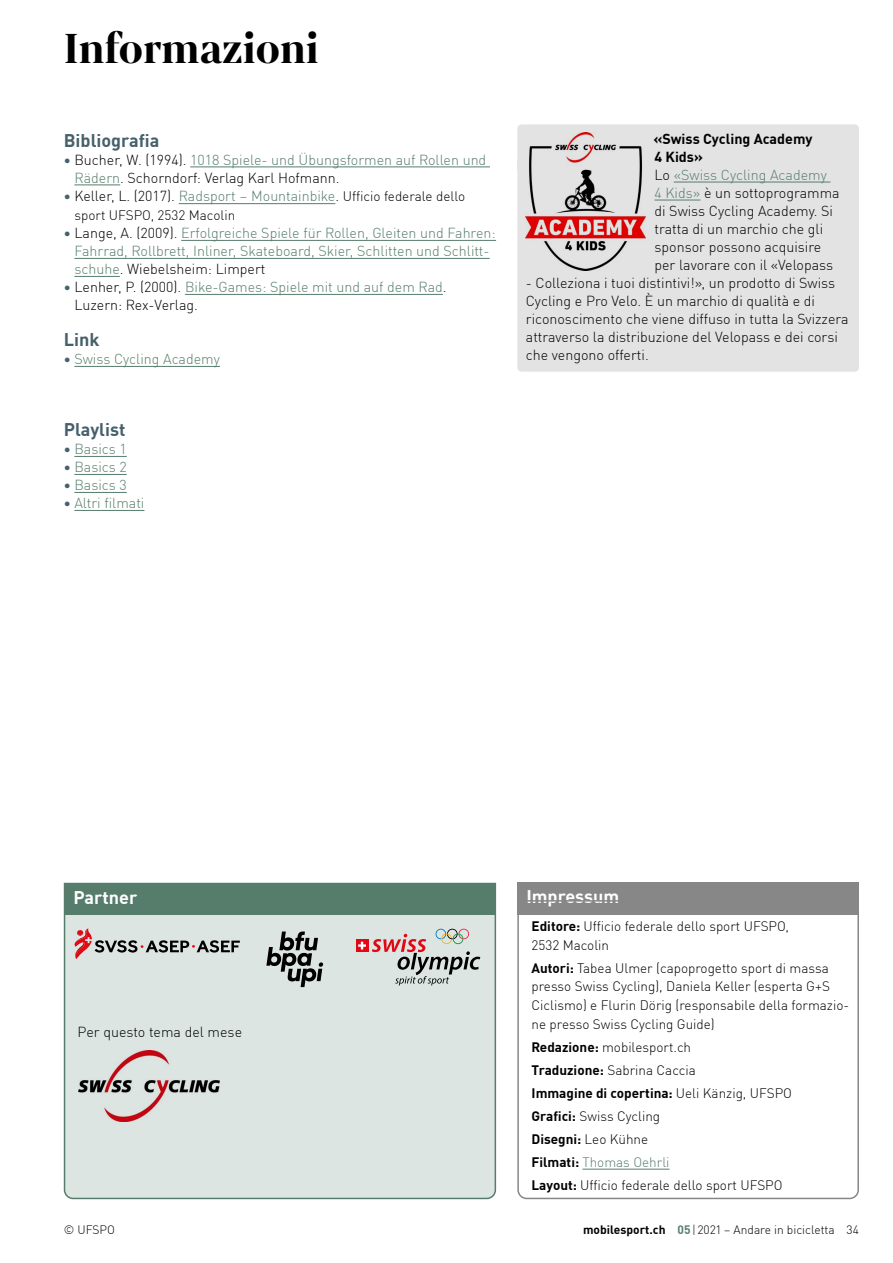
<style>
.page{position:relative;width:893px;height:1263px;background:#fff}
.page>*{position:absolute;margin:0;border:0;box-sizing:border-box;transform-origin:0 0}
.h_Titel{font:700 45px "Mixta Pro";color:#000}
.h_Untertitel{font:700 18px "DINOT";color:#46606c}
.p_Titel_Partner_Impr{font:700 18px "DINOT";color:#fff}
.p_Fliesstext_Tipp{font:300 14.25px/18px "DINOT";color:#000}
.t1{font:300 14.25px/18px "DINOT";color:#567d6c}
.h_Untertitel_Tipp{font:700 14.25px/18px "DINOT";color:#000}
.p_Fliesstext{font:300 14.25px "DINOT";color:#000}
.p_Impressum{font:300 13.5px/18.8px "DINOT";color:#000}
.p_Impressum-2{font:700 13.5px "DINOT";color:#000}
.p_Impressum-3{font:300 13.5px "DINOT";color:#567d6c}
.t2{font:300 12px "DINOT";color:#000}
.s1{font-weight:700;color:#46606c}
.s2{color:#567d6c}
.s3{color:#000}
.s4{font-size:13.5px;color:#000}
.s5{font-weight:700}
.s6{font-weight:300}
.s7{font-weight:700;color:#000}
.s8{font-weight:700;color:#567d6c}
</style>
<div class="page">
<div style="left:63px;top:882px;width:434px;height:318px;background:#dde5e2"></div>
<div style="left:65px;top:883px;width:431px;height:32px;background:#567d6c"></div>
<svg style="left:75px;top:928px;width:165px;height:31px;background:#bdb9b7"></svg>
<div style="left:356px;top:939px;width:12px;height:13px;background:#e30613"></div>
<svg style="left:358px;top:942px;width:8px;height:7px"></svg>
<svg style="left:372px;top:929px;width:108px;height:56px;background:#c2bcba"></svg>
<svg style="left:266px;top:931px;width:57px;height:56px;background:#8f9492"></svg>
<div style="left:517px;top:882px;width:342px;height:33px;background:#878787"></div>
<svg style="left:517px;top:915px;width:342px;height:285px"></svg>
<hr style="left:582px;top:1169px;width:87px;height:1px;background:#567d6c">
<hr style="left:190px;top:167px;width:300px;height:1px;background:#567d6c">
<hr style="left:74px;top:185px;width:46px;height:1px;background:#567d6c">
<hr style="left:179px;top:203px;width:156px;height:1px;background:#567d6c">
<hr style="left:181px;top:240px;width:315px;height:1px;background:#567d6c">
<hr style="left:74px;top:258px;width:416px;height:1px;background:#567d6c">
<hr style="left:74px;top:276px;width:46px;height:1px;background:#567d6c">
<hr style="left:185px;top:294px;width:258px;height:1px;background:#567d6c">
<hr style="left:74px;top:366px;width:146px;height:1px;background:#567d6c">
<hr style="left:74px;top:456px;width:53px;height:1px;background:#567d6c">
<hr style="left:74px;top:474px;width:53px;height:1px;background:#567d6c">
<hr style="left:74px;top:492px;width:53px;height:1px;background:#567d6c">
<hr style="left:74px;top:510px;width:70px;height:1px;background:#567d6c">
<div style="left:517px;top:124px;width:342px;height:50px;background:#e3e3e3;border-radius:4px"></div>
<div style="left:517px;top:156px;width:342px;height:216px;background:#e3e3e3;border-radius:4px"></div>
<hr style="left:674px;top:182px;width:156px;height:1px;background:#567d6c">
<hr style="left:654px;top:200px;width:46px;height:1px;background:#567d6c">
<img style="left:526px;top:133px;width:120px;height:138px">
<img style="left:79px;top:1051px;width:140px;height:70px">
<p class="h_Titel" style="left:64px;top:22px;width:257px">Informazioni</p>
<h2 class="h_Untertitel" style="left:64px;top:126px;width:97px">Bibliografia</h2>
<p class="p_Fliesstext_Tipp" style="left:74px;top:149px;width:413px;text-indent:-11px"><span class="s1">•</span> Bucher, W. (1994). <span class="s2">1018 Spiele- und Übungsformen auf Rollen und<br>Rädern</span>. Schorndorf: Verlag Karl Hofmann.</p>
<p class="t1" style="left:64px;top:186px;width:403px"><span class="s1">•</span> <span class="s3">Keller, L. (2017).</span> Radsport – Mountainbike<span class="s3">.</span> <span class="s4">Ufficio federale dello</span></p>
<p class="p_Impressum" style="left:74px;top:205px;width:162px">sport UFSPO, 2532 Macolin</p>
<p class="t1" style="left:74px;top:223px;width:423px;text-indent:-11px"><span class="s1">•</span> <span class="s3">Lange, A. (2009).</span> Erfolgreiche Spiele für Rollen, Gleiten und Fahren:<br>Fahrrad, Rollbrett, Inliner, Skateboard, Skier, Schlitten und Schlitt&shy;schuhe<span class="s3">. Wiebelsheim: Limpert</span></p>
<p class="p_Fliesstext_Tipp" style="left:74px;top:277px;width:374px;text-indent:-11px"><span class="s1">•</span> Lenher, P. (2000). <span class="s2">Bike-Games: Spiele mit und auf dem Rad</span>.<br>Luzern: Rex-Verlag.</p>
<h2 class="h_Untertitel" style="left:64px;top:326px;width:37px">Link</h2>
<p class="t1" style="left:64px;top:349px;width:158px"><span class="s1">•</span> Swiss Cycling Academy</p>
<h2 class="h_Untertitel" style="left:64px;top:416px;width:63px">Playlist</h2>
<p class="t1" style="left:64px;top:439px;width:64px"><span class="s1">•</span> Basics 1</p>
<p class="t1" style="left:64px;top:457px;width:64px"><span class="s1">•</span> Basics 2</p>
<p class="t1" style="left:64px;top:475px;width:64px"><span class="s1">•</span> Basics 3</p>
<p class="t1" style="left:64px;top:493px;width:82px"><span class="s1">•</span> Altri filmati</p>
<h2 class="h_Untertitel_Tipp" style="left:653px;top:128px;width:161px">«Swiss Cycling Academy<br>4 Kids»</h2>
<p class="p_Fliesstext_Tipp" style="left:654px;top:164px;width:187px">Lo <span class="s2">«Swiss Cycling Academy<br>4 Kids»</span> è un sottoprogramma di Swiss Cycling Academy. Si tratta di un marchio che gli sponsor possono acquisire per lavorare con il «Velopass</p>
<p class="p_Fliesstext_Tipp" style="left:526px;top:272px;width:324px">- Colleziona i tuoi distintivi!», un prodotto di Swiss Cycling e Pro Velo. È un marchio di qualità e di riconoscimento che viene diffuso in tutta la Svizzera attraverso la distribuzione del Velopass e dei corsi che vengono offerti.</p>
<p class="p_Titel_Partner_Impr" style="left:74px;top:884px;width:65px">Partner</p>
<p class="p_Titel_Partner_Impr" style="left:526px;top:882px;width:95px">Impressum</p>
<p class="p_Impressum" style="left:531px;top:915px;width:259px"><span class="s5">Editore:</span> Ufficio federale dello sport UFSPO,<br>2532 Macolin</p>
<p class="p_Impressum" style="left:531px;top:957px;width:319px"><span class="s5">Autori:</span> Tabea Ulmer (capoprogetto sport di massa presso Swiss Cycling), Daniela Keller (esperta G+S Ciclismo) e Flurin Dörig (responsabile della formazio&shy;ne presso Swiss Cycling Guide)</p>
<p class="p_Impressum" style="left:531px;top:1036px;width:161px"><span class="s5">Redazione:</span> mobilesport.ch</p>
<p class="p_Impressum" style="left:531px;top:1059px;width:166px"><span class="s5">Traduzione:</span> Sabrina Caccia</p>
<p class="p_Impressum-2" style="left:531px;top:1082px;width:262px">Immagine di copertina: <span class="s6">Ueli Känzig, UFSPO</span></p>
<p class="p_Impressum" style="left:531px;top:1105px;width:130px"><span class="s5">Grafici:</span> Swiss Cycling</p>
<p class="p_Impressum-2" style="left:531px;top:1128px;width:118px">Disegni: <span class="s6">Leo Kühne</span></p>
<p class="p_Impressum-3" style="left:531px;top:1152px;width:139px"><span class="s7">Filmati:</span> Thomas Oehrli</p>
<p class="p_Impressum" style="left:531px;top:1174px;width:252px"><span class="s5">Layout:</span> Ufficio federale dello sport UFSPO</p>
<p class="p_Fliesstext" style="left:78px;top:1021px;width:166px">Per questo tema del mese</p>
<p class="t2" style="left:64px;top:1220px;width:53px">© UFSPO</p>
<p class="t2" style="left:583px;top:1220px;width:277px"><span class="s5">mobilesport.ch</span> <span class="s8">05</span>|2021 – Andare in bicicletta 34</p>
</div>
